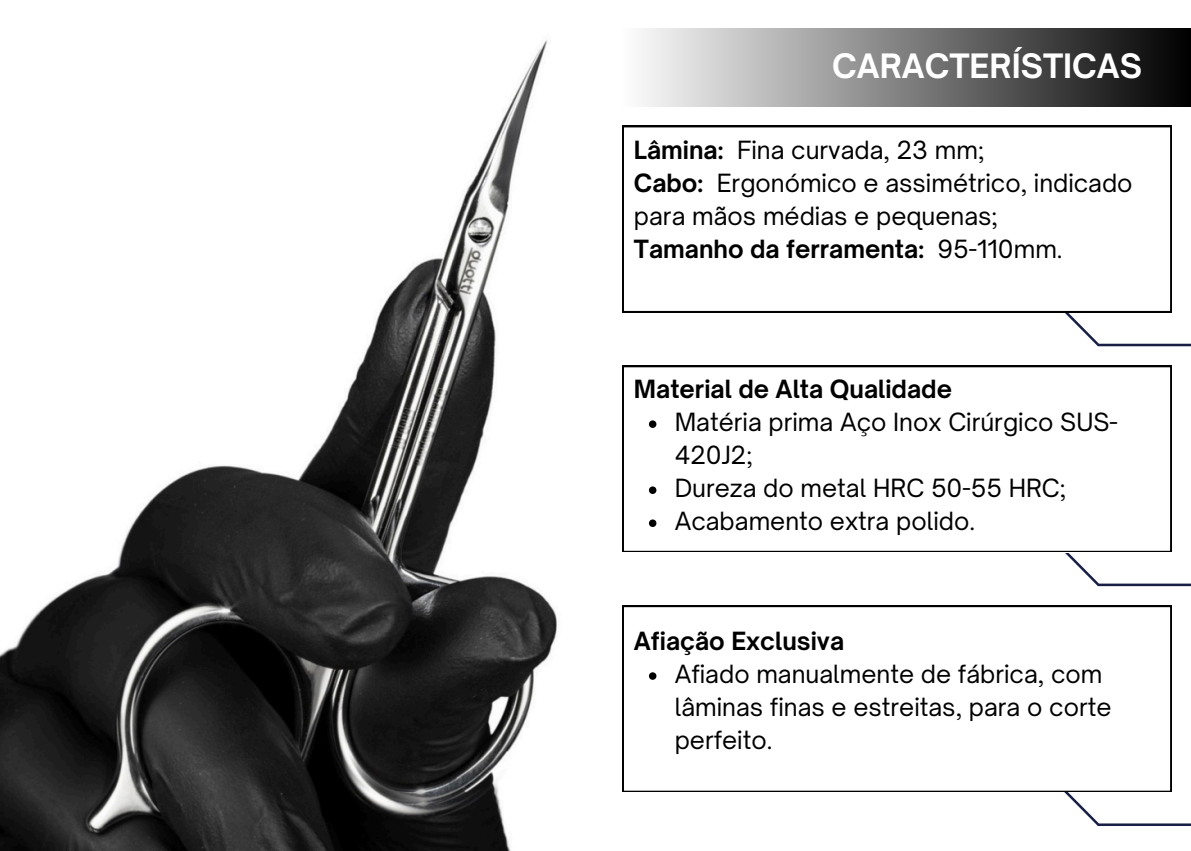
<style>
.page{position:relative;width:1191px;height:851px;background:#fff}
.page>*{position:absolute;margin:0;border:0;box-sizing:border-box;transform-origin:0 0}
.t1{font:700 32.2px "Open Sauce One";color:#fff}
.t2{font:24px/33px "Open Sauce One";color:#000}
.t3{font:700 24px "Open Sauce One";color:#000}
.s1{font-weight:700}
.s2{font-weight:400}
</style>
<div class="page">
<img style="left:0;top:28px;width:850px;height:822px">
<svg style="left:1065px;top:553px;width:126px;height:33px"></svg>
<svg style="left:622px;top:366px;width:549px;height:186px"></svg>
<svg style="left:649px;top:420px;width:7px;height:8px"></svg>
<svg style="left:649px;top:486px;width:7px;height:8px"></svg>
<svg style="left:649px;top:519px;width:7px;height:8px"></svg>
<svg style="left:1047px;top:312px;width:144px;height:34px"></svg>
<svg style="left:622px;top:126px;width:549px;height:186px"></svg>
<svg style="left:1064px;top:792px;width:127px;height:34px"></svg>
<svg style="left:622px;top:605px;width:549px;height:186px"></svg>
<svg style="left:649px;top:672px;width:7px;height:7px"></svg>
<div style="left:622px;top:29px;width:569px;height:77px;background:linear-gradient(to right,#fdfdfd,#000)"></div>
<p class="t1" style="left:832px;top:46px;width:311px">CARACTERÍSTICAS</p>
<p class="t2" style="left:634px;top:133px;width:352px"><span class="s1">Lâmina:</span> Fina curvada, 23 mm;</p>
<p class="t2" style="left:634px;top:166px;width:500px"><span class="s1">Cabo:</span> Ergonómico e assimétrico, indicado para mãos médias e pequenas;</p>
<p class="t3" style="left:634px;top:234px;width:430px">Tamanho da ferramenta: <span class="s2">95-110mm.</span></p>
<p class="t3" style="left:634px;top:374px;width:320px">Material de Alta Qualidade</p>
<h1 class="t2" style="left:675px;top:405px;width:445px">Matéria prima Aço Inox Cirúrgico SUS-<br>420J2;</h1>
<p class="t2" style="left:675px;top:471px;width:393px">Dureza do metal HRC 50-55 HRC;</p>
<p class="t2" style="left:675px;top:504px;width:302px">Acabamento extra polido.</p>
<h2 class="t3" style="left:634px;top:625px;width:212px">Afiação Exclusiva</h2>
<p class="t2" style="left:675px;top:657px;width:438px">Afiado manualmente de fábrica, com lâminas finas e estreitas, para o corte perfeito.</p>
</div>
